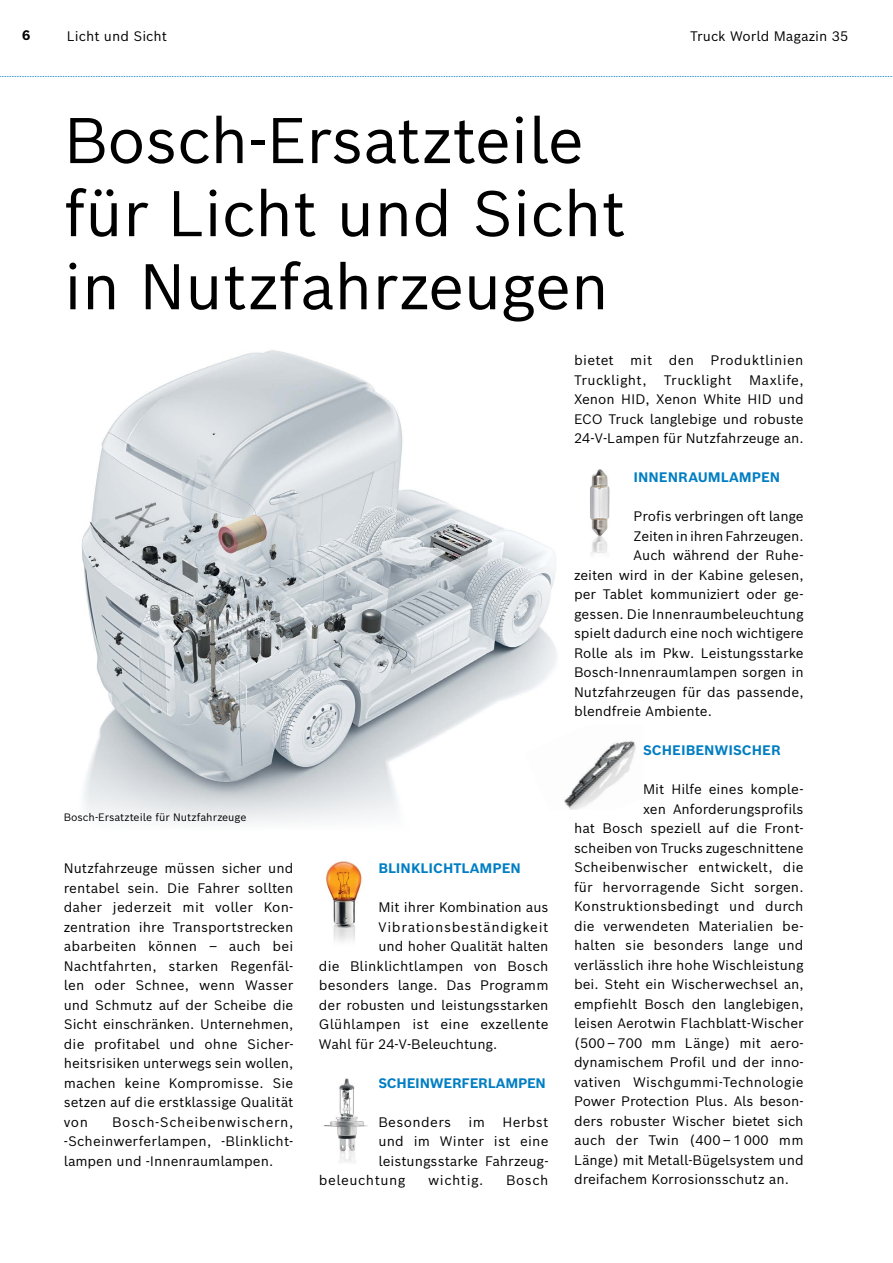
<style>
.page{position:relative;width:893px;height:1263px;background:#fff}
.page>*{position:absolute;margin:0;border:0;box-sizing:border-box;transform-origin:0 0}
.t1{font:63px/73.1px "Bosch Sans";letter-spacing:-.01em;color:#000}
.t2{font:13.5px/19.5px "Bosch Sans";color:#000;text-align:justify}
.t3{font:700 13.5px "Bosch Sans";color:#007ec3}
.t4{font:13.5px/19.5px "Bosch Sans";letter-spacing:.025em;color:#000}
.t5{font:13.5px "Bosch Sans";letter-spacing:.05em;color:#000}
.t6{font:700 13.5px "Bosch Sans";letter-spacing:-.02em;color:#007ec3}
.t7{font:13.5px "Bosch Sans";letter-spacing:.03em;color:#000}
.t8{font:13.5px "Bosch Sans";letter-spacing:.04em;color:#000}
.t9{font:13.5px "Bosch Sans";letter-spacing:.02em;color:#000}
.t10{font:700 13.5px "Bosch Sans";color:#000}
.t11{font:10.5px "Bosch Sans";color:#000}
</style>
<div class="page">
<img style="left:81px;top:350px;width:476px;height:473px">
<svg style="left:0;top:76px;width:893px;height:1px"></svg>
<img style="left:326px;top:861px;width:36px;height:81px">
<img style="left:324px;top:1078px;width:44px;height:84px">
<img style="left:590px;top:469px;width:20px;height:86px">
<div style="left:515px;top:725px;width:128px;height:85px;background:#fff"></div>
<img style="left:564px;top:741px;width:72px;height:69px">
<p class="t10" style="left:22px;top:26px;width:10px">6</p>
<p class="t2" style="left:67px;top:25px;width:102px">Licht und Sicht</p>
<p class="t2" style="left:690px;top:25px;width:160px">Truck World Magazin 35</p>
<h1 class="t1" style="left:64px;top:101px;width:564px">Bosch-Ersatzteile für Licht und Sicht in Nutzfahrzeugen</h1>
<p class="t11" style="left:64px;top:810px;width:184px">Bosch-Ersatzteile für Nutzfahrzeuge</p>
<p class="t2" style="left:64px;top:858px;width:231px">Nutzfahrzeuge müssen sicher und rentabel sein. Die Fahrer sollten daher jederzeit mit voller Kon&shy;zentration ihre Transportstrecken abarbeiten können – auch bei Nachtfahrten, starken Regenfäl&shy;len oder Schnee, wenn Wasser und Schmutz auf der Scheibe die Sicht einschränken. Unternehmen, die profitabel und ohne Sicher&shy;heitsrisiken unterwegs sein wollen, machen keine Kompromisse. Sie setzen auf die erstklassige Qualität von</p>
<p class="t2" style="left:64px;top:1111px;width:231px;text-indent:48px">Bosch-Scheibenwischern, -Scheinwerferlampen, -Blinklicht&shy;lampen und -Innenraumlampen.</p>
<p class="t3" style="left:378px;top:859px;width:144px">BLINKLICHTLAMPEN</p>
<p class="t2" style="left:378px;top:897px;width:172px">Mit ihrer Kombination aus</p>
<p class="t5" style="left:378px;top:918px;width:172px">Vibrationsbeständigkeit</p>
<p class="t2" style="left:378px;top:936px;width:172px">und hoher Qualität halten</p>
<p class="t2" style="left:319px;top:955px;width:231px">die Blinklichtlampen von Bosch</p>
<p class="t2" style="left:319px;top:975px;width:231px">besonders lange. Das Programm</p>
<p class="t2" style="left:319px;top:994px;width:231px">der robusten und leistungsstarken</p>
<p class="t2" style="left:319px;top:1014px;width:231px">Glühlampen ist eine exzellente</p>
<p class="t2" style="left:319px;top:1033px;width:180px">Wahl für 24-V-Beleuchtung.</p>
<p class="t6" style="left:378px;top:1074px;width:169px">SCHEINWERFERLAMPEN</p>
<p class="t7" style="left:378px;top:1113px;width:74px">Besonders</p>
<p class="t2" style="left:469px;top:1111px;width:18px">im</p>
<p class="t2" style="left:502px;top:1111px;width:47px">Herbst</p>
<p class="t2" style="left:378px;top:1131px;width:172px">und im Winter ist eine</p>
<p class="t2" style="left:378px;top:1150px;width:172px">leistungsstarke Fahrzeug-</p>
<p class="t8" style="left:319px;top:1171px;width:88px">beleuchtung</p>
<p class="t7" style="left:428px;top:1171px;width:57px">wichtig.</p>
<p class="t2" style="left:506px;top:1170px;width:44px">Bosch</p>
<p class="t4" style="left:574px;top:350px;width:231px">bietet mit den Produktlinien<br>Trucklight,</p>
<p class="t2" style="left:574px;top:370px;width:231px;text-indent:175px">Maxlife, Xenon HID, Xenon White HID und ECO Truck langlebige und robuste 24-V-Lampen für Nutzfahrzeuge an.</p>
<p class="t3" style="left:634px;top:468px;width:148px">INNENRAUMLAMPEN</p>
<p class="t2" style="left:634px;top:506px;width:172px">Profis verbringen oft lange</p>
<p class="t2" style="left:634px;top:526px;width:172px">Zeiten in ihren Fahrzeugen.</p>
<p class="t2" style="left:634px;top:545px;width:172px">Auch während der Ruhe-</p>
<p class="t2" style="left:574px;top:565px;width:231px">zeiten wird in der Kabine gelesen,</p>
<p class="t2" style="left:574px;top:584px;width:231px">per Tablet kommuniziert oder ge-</p>
<p class="t2" style="left:574px;top:604px;width:231px">gessen. Die Innenraumbeleuchtung</p>
<p class="t2" style="left:574px;top:623px;width:231px">spielt dadurch eine noch wichtigere</p>
<p class="t2" style="left:574px;top:643px;width:231px">Rolle als im Pkw. Leistungsstarke</p>
<p class="t2" style="left:574px;top:662px;width:231px">Bosch-Innenraumlampen sorgen in</p>
<p class="t2" style="left:574px;top:682px;width:231px">Nutzfahrzeugen für das passende,</p>
<p class="t2" style="left:574px;top:701px;width:139px">blendfreie Ambiente.</p>
<p class="t3" style="left:643px;top:741px;width:139px">SCHEIBENWISCHER</p>
<p class="t2" style="left:643px;top:779px;width:162px">Mit Hilfe eines komple-</p>
<p class="t2" style="left:643px;top:799px;width:162px">xen Anforderungsprofils</p>
<p class="t2" style="left:574px;top:818px;width:231px">hat Bosch speziell auf die Front-</p>
<p class="t2" style="left:574px;top:838px;width:231px">scheiben von Trucks zugeschnittene</p>
<p class="t2" style="left:574px;top:857px;width:231px">Scheibenwischer entwickelt, die</p>
<p class="t2" style="left:574px;top:877px;width:231px">für hervorragende Sicht sorgen.</p>
<p class="t2" style="left:574px;top:896px;width:231px">Konstruktionsbedingt und durch</p>
<p class="t2" style="left:574px;top:916px;width:231px">die verwendeten Materialien be-</p>
<p class="t2" style="left:574px;top:935px;width:231px">halten sie besonders lange und</p>
<p class="t2" style="left:574px;top:954px;width:231px">verlässlich ihre hohe Wischleistung</p>
<p class="t2" style="left:574px;top:974px;width:231px">bei. Steht ein Wischerwechsel an,</p>
<p class="t2" style="left:574px;top:993px;width:231px">empfiehlt Bosch den langlebigen,</p>
<p class="t2" style="left:574px;top:1013px;width:231px">leisen Aerotwin Flachblatt-Wischer</p>
<p class="t2" style="left:574px;top:1032px;width:231px">(500 – 700 mm Länge) mit aero-</p>
<p class="t2" style="left:574px;top:1052px;width:231px">dynamischem Profil und der inno-</p>
<p class="t2" style="left:574px;top:1071px;width:231px">vativen Wischgummi-Technologie</p>
<p class="t2" style="left:574px;top:1091px;width:231px">Power Protection Plus. Als beson-</p>
<p class="t2" style="left:574px;top:1110px;width:231px">ders robuster Wischer bietet sich</p>
<p class="t2" style="left:574px;top:1130px;width:231px">auch der Twin (400 – 1 000 mm</p>
<p class="t2" style="left:574px;top:1149px;width:231px">Länge) mit Metall-Bügelsystem und</p>
<p class="t2" style="left:574px;top:1169px;width:216px">dreifachem Korrosionsschutz an.</p>
<p class="t9" style="left:664px;top:371px;width:69px">Trucklight</p>
</div>
